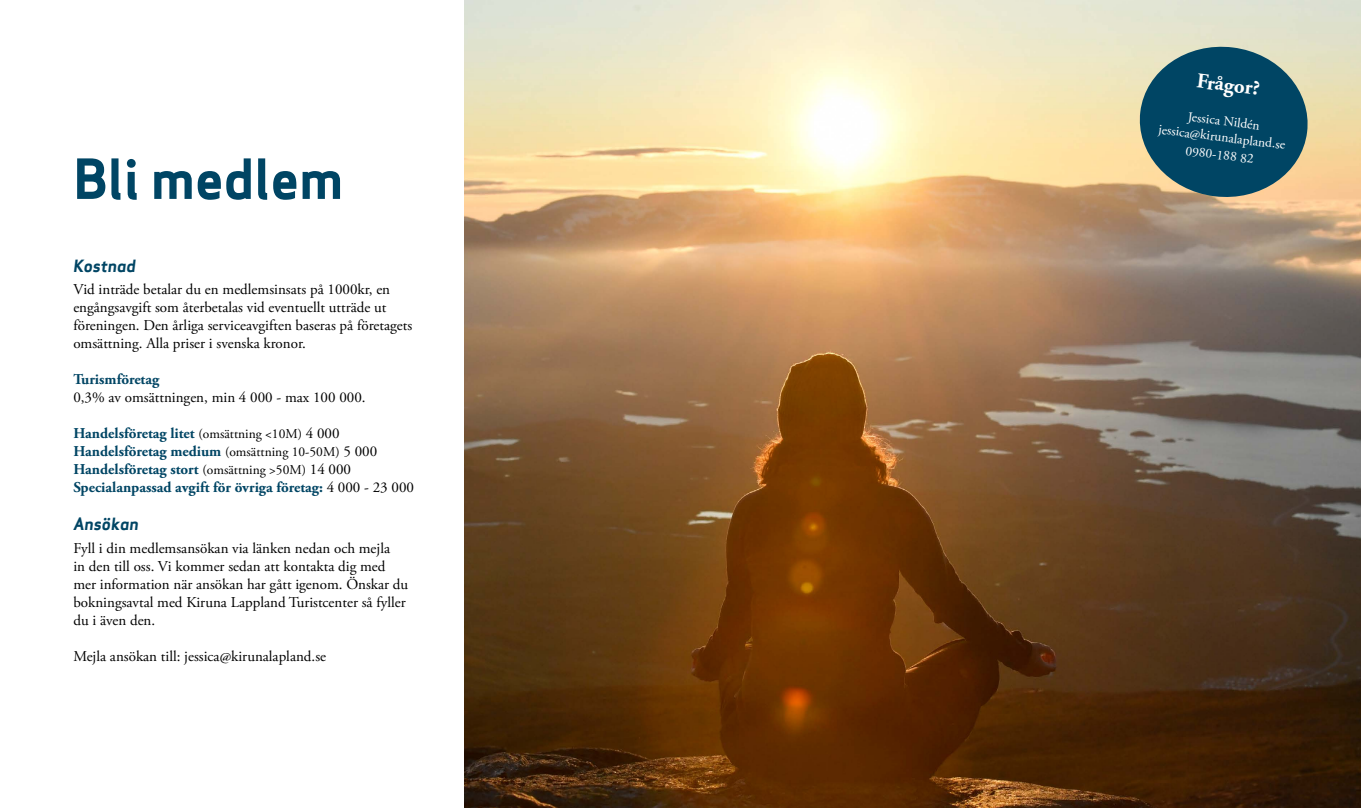
<style>
.page{position:relative;width:1361px;height:808px;background:#fff}
.page>*{position:absolute;margin:0;border:0;box-sizing:border-box;transform-origin:0 0}
.t1{font:54px "Apex Sans Bold ST";color:#004564}
.t2{font:700 21px "Adobe Garamond Pro";color:#fff}
.t3{font:italic 700 16.5px "Apex Sans";color:#004564}
.t4{font:15px/18px "Adobe Garamond Pro";color:#000}
.t5{font:700 15px/18px "Adobe Garamond Pro";color:#004564}
.t6{font:13.5px/16.2px "Adobe Garamond Pro";color:#fff;text-align:center}
.s1{font-weight:400;font-size:13.5px;color:#000}
.s2{font-weight:400;color:#000}
</style>
<div class="page">
<img style="left:465px;top:0;width:896px;height:808px">
<svg style="left:1135px;top:42px;width:177px;height:160px;background:#467078"></svg>
<h1 class="t1" style="left:73px;top:144px;width:271px">Bli medlem</h1>
<p class="t3" style="left:73px;top:255px;width:64px">Kostnad</p>
<p class="t4" style="left:73px;top:281px;width:340px">Vid inträde betalar du en medlemsinsats på 1000kr, en engångsavgift som återbetalas vid eventuellt utträde ut föreningen. Den årliga serviceavgiften baseras på företagets omsättning. Alla priser i svenska kronor.</p>
<p class="t5" style="left:73px;top:371px;width:87px">Turismföretag</p>
<p class="t4" style="left:73px;top:389px;width:294px">0,3% av omsättningen, min 4 000 - max 100 000.</p>
<p class="t5" style="left:73px;top:425px;width:342px">Handelsföretag litet <span class="s1">(omsättning &lt;10M)</span> <span class="s2">4 000<br></span>Handelsföretag medium <span class="s1">(omsättning 10-50M)</span> <span class="s2">5 000<br></span>Handelsföretag stort <span class="s1">(omsättning &gt;50M)</span> <span class="s2">14 000<br></span>Specialanpassad avgift för övriga företag: <span class="s2">4 000 - 23 000</span></p>
<p class="t3" style="left:73px;top:513px;width:67px">Ansökan</p>
<p class="t4" style="left:73px;top:539px;width:336px">Fyll i din medlemsansökan via länken nedan och mejla<br>in den till oss. Vi kommer sedan att kontakta dig med mer information när ansökan har gått igenom. Önskar du bokningsavtal med Kiruna Lappland Turistcenter så fyller du i även den.</p>
<p class="t4" style="left:73px;top:647px;width:254px">Mejla ansökan till: jessica@kirunalapland.se</p>
<h2 class="t2" style="left:1198px;top:68px;width:65px;rotate:7deg">Frågor?</h2>
<p class="t6" style="left:1161px;top:105px;width:129px;rotate:7deg">Jessica Nildén jessica@kirunalapland.se</p>
<p class="t6" style="left:1186px;top:143px;width:70px;rotate:7deg">0980-188 82</p>
</div>
